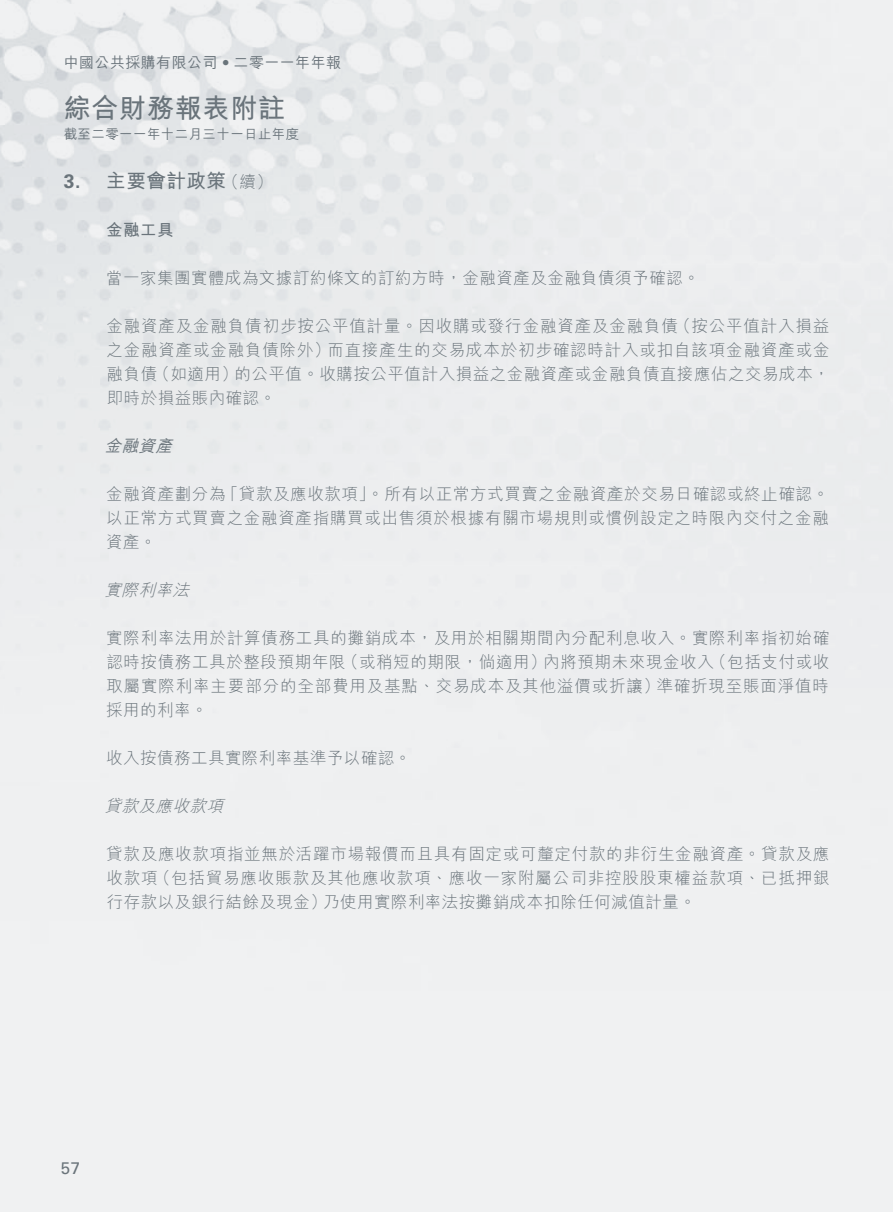
<style>
.page{position:relative;width:893px;height:1212px;background:#eeeff0}
.page>*{position:absolute;margin:0;border:0;box-sizing:border-box;transform-origin:0 0}
.t1{font:700 27px "M Hei HK";letter-spacing:.03em;color:#6a747b}
.t2{font:700 19.5px "M Hei HK";letter-spacing:.03em;color:#6a747b}
.t3{font:700 19.5px "Univers LT Std";color:#6a747b}
.t4{font:16.8px "Univers LT Std";color:#6a747b}
.t5{font:300 16.5px/24px "M Hei HK";letter-spacing:.045em;color:#6a747b}
.t6{font:italic 300 16.5px "M Hei HK";color:#6a747b}
.t7{font:700 16.5px "M Hei HK";color:#6a747b}
.t8{font:italic 500 16.5px "M Hei HK";color:#6a747b}
.t9{font:500 15px "M Hei HK";letter-spacing:.03em;color:#6a747b}
.t10{font:500 13.5px "M Hei HK";letter-spacing:.03em;color:#6a747b}
.s1{font-family:"Univers LT Std";font-weight:400}
</style>
<div class="page">
<p class="t9" style="left:64px;top:52px;width:279px">中國公共採購有限公司 <span class="s1">•</span> 二零一一年年報</p>
<h1 class="t1" style="left:64px;top:88px;width:223px">綜合財務報表附註</h1>
<p class="t10" style="left:64px;top:125px;width:237px">截至二零一一年十二月三十一日止年度</p>
<p class="t5" style="left:222px;top:169px;width:52px">（續(</p>
<p class="t2" style="left:106px;top:166px;width:121px">主要會計政策</p>
<p class="t3" style="left:64px;top:169px;width:18px">3.</p>
<p class="t7" style="left:106px;top:218px;width:69px">金融工具</p>
<p class="t5" style="left:106px;top:265px;width:595px">當一家集團實體成為文據訂約條文的訂約方時，金融資產及金融負債須予確認。</p>
<p class="t5" style="left:674px;top:313px;width:156px">（按公平值計入損益</p>
<p class="t5" style="left:327px;top:313px;width:504px;text-indent:-221px">金融資產及金融負債初步按公平值計量。因收購或發行金融資產及金融負債<br>而直接產生的交易成本於初步確認時計入或扣自該項金融資產或金</p>
<p class="t5" style="left:234px;top:337px;width:597px;text-indent:-128px">之金融資產或金融負債除外）<br>的公平值。收購按公平值計入損益之金融資產或金融負債直接應佔之交易成本，</p>
<p class="t5" style="left:154px;top:361px;width:86px">（如適用）</p>
<p class="t5" style="left:107px;top:361px;width:171px">融負債<br>即時於損益賬內確認。</p>
<p class="t8" style="left:105px;top:434px;width:75px">金融資產</p>
<p class="t5" style="left:222px;top:481px;width:609px">「貸款及應收款項」。所有以正常方式買賣之金融資產於交易日確認或終止確認。</p>
<p class="t5" style="left:106px;top:481px;width:724px">金融資產劃分為<br>以正常方式買賣之金融資產指購買或出售須於根據有關市場規則或慣例設定之時限內交付之金融資產。</p>
<p class="t6" style="left:105px;top:578px;width:92px">實際利率法</p>
<p class="t5" style="left:106px;top:625px;width:725px;text-align:right">實際利率法用於計算債務工具的攤銷成本，及用於相關期間內分配利息收入。實際利率指初始確（包括支付或收</p>
<p class="t5" style="left:342px;top:649px;width:206px">（或稍短的期限，倘適用）</p>
<p class="t5" style="left:543px;top:649px;width:172px">內將預期未來現金收入</p>
<p class="t5" style="left:106px;top:649px;width:241px">認時按債務工具於整段預期年限</p>
<p class="t5" style="left:106px;top:673px;width:555px">取屬實際利率主要部分的全部費用及基點、交易成本及其他溢價或折讓）採用的利率。</p>
<p class="t5" style="left:106px;top:745px;width:306px">收入按債務工具實際利率基準予以確認。</p>
<p class="t6" style="left:105px;top:794px;width:126px">貸款及應收款項</p>
<p class="t5" style="left:106px;top:841px;width:725px;text-align:right">貸款及應收款項指並無於活躍市場報價而且具有固定或可釐定付款的非衍生金融資產。貸款及應（包括貿易應收賬款及其他應收款項、應收一家附屬公司非控股股東權益款項、已抵押銀</p>
<p class="t5" style="left:657px;top:673px;width:174px">準確折現至賬面淨值時</p>
<p class="t5" style="left:107px;top:865px;width:53px">收款項</p>
<p class="t5" style="left:107px;top:889px;width:222px">行存款以及銀行結餘及現金）</p>
<p class="t5" style="left:323px;top:889px;width:374px">乃使用實際利率法按攤銷成本扣除任何減值計量。</p>
<p class="t4" style="left:61px;top:1157px;width:21px">57</p>
</div>
